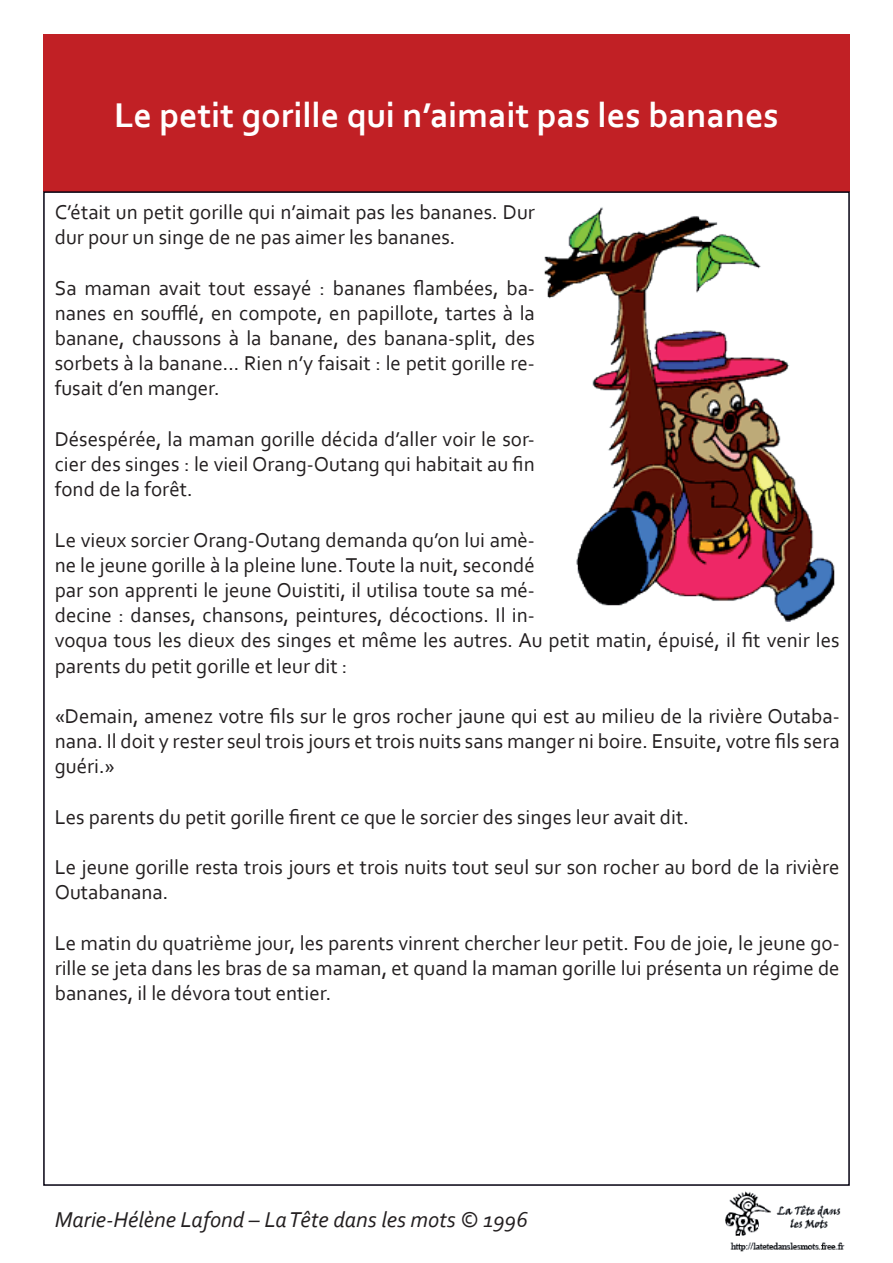
<style>
.page{position:relative;width:893px;height:1263px;background:#fff}
.page>*{position:absolute;margin:0;border:0;box-sizing:border-box;transform-origin:0 0}
.t1{font:700 36px "Corbel";color:#fff}
.t2{font:italic 22.5px "Corbel";color:#231f20}
.t3{font:21px/25.2px "Corbel";color:#231f20;text-align:justify}
</style>
<div class="page">
<img style="left:725px;top:1191px;width:120px;height:61px">
<img style="left:544px;top:207px;width:291px;height:415px">
<div style="left:43px;top:35px;width:807px;height:157px;background:#c12025"></div>
<h1 class="t1" style="left:114px;top:93px;width:666px">Le petit gorille qui n’aimait pas les bananes</h1>
<p class="t3" style="left:55px;top:199px;width:482px">C’était un petit gorille qui n’aimait pas les bananes. Dur dur pour un singe de ne pas aimer les bananes.</p>
<p class="t3" style="left:55px;top:274px;width:482px">Sa maman avait tout essayé : bananes flambées, ba&shy;nanes en soufflé, en compote, en papillote, tartes à la banane, chaussons à la banane, des banana-split, des sorbets à la banane... Rien n’y faisait : le petit gorille re&shy;fusait d’en manger.</p>
<p class="t3" style="left:55px;top:426px;width:482px">Désespérée, la maman gorille décida d’aller voir le sor&shy;cier des singes : le vieil Orang-Outang qui habitait au fin fond de la forêt.</p>
<p class="t3" style="left:55px;top:526px;width:786px;text-align:left">Le vieux sorcier Orang-Outang demanda qu’on lui amè-<br>ne le jeune gorille à la pleine lune. Toute la nuit, secondé<br>par son apprenti le jeune Ouistiti, il utilisa toute sa mé-<br>decine : danses, chansons, peintures, décoctions. Il in-<br>voqua tous les dieux des singes et même les autres. Au petit matin, épuisé, il fit venir les parents du petit gorille et leur dit :</p>
<p class="t3" style="left:55px;top:703px;width:786px">«Demain, amenez votre fils sur le gros rocher jaune qui est au milieu de la rivière Outaba&shy;nana. Il doit y rester seul trois jours et trois nuits sans manger ni boire. Ensuite, votre fils sera guéri.»</p>
<p class="t3" style="left:55px;top:804px;width:636px">Les parents du petit gorille firent ce que le sorcier des singes leur avait dit.</p>
<p class="t3" style="left:55px;top:854px;width:786px">Le jeune gorille resta trois jours et trois nuits tout seul sur son rocher au bord de la rivière<br>Outabanana.</p>
<p class="t3" style="left:55px;top:930px;width:786px">Le matin du quatrième jour, les parents vinrent chercher leur petit. Fou de joie, le jeune go&shy;rille se jeta dans les bras de sa maman, et quand la maman gorille lui présenta un régime de bananes, il le dévora tout entier.</p>
<p class="t2" style="left:55px;top:1205px;width:474px">Marie-Hélène Lafond – La Tête dans les mots © 1996</p>
</div>
